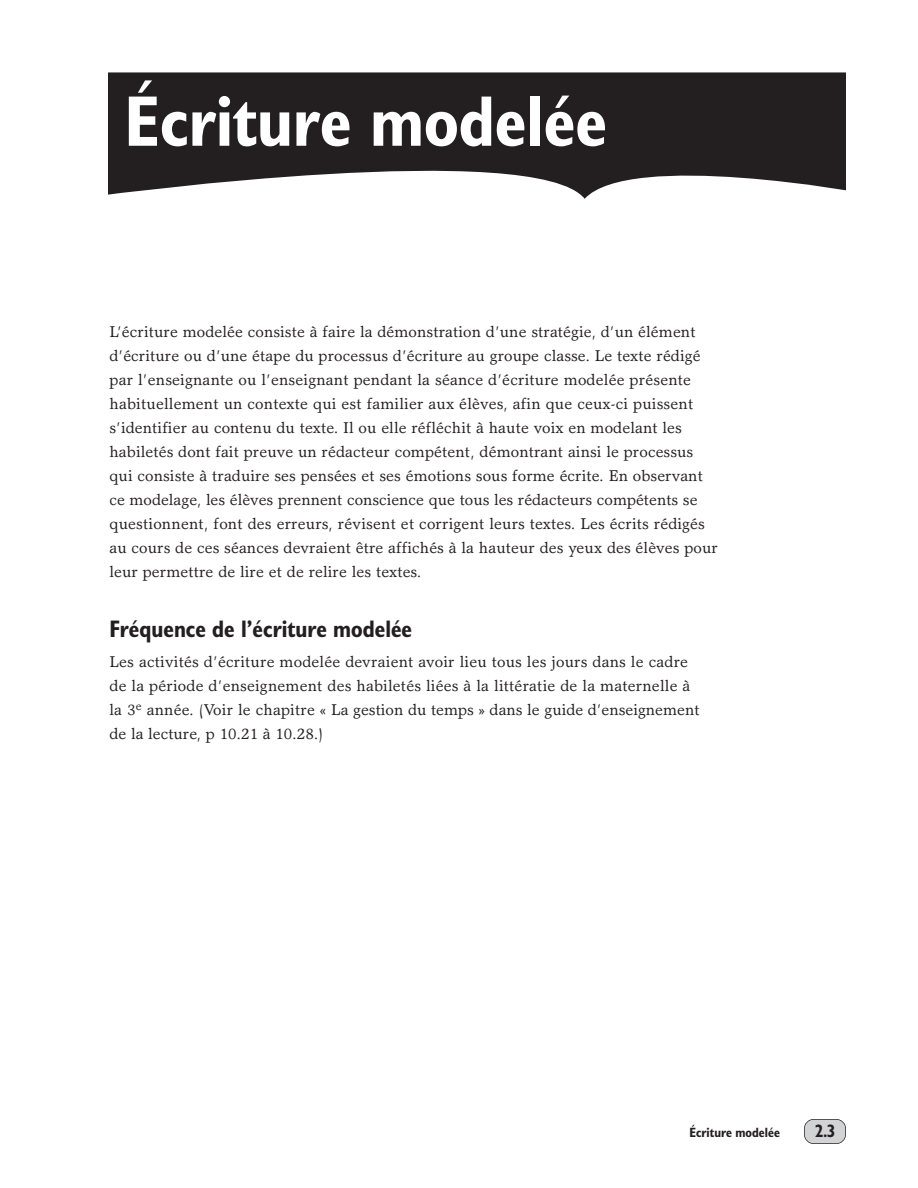
<style>
.page{position:relative;width:918px;height:1188px;background:#fff}
.page>*{position:absolute;margin:0;border:0;box-sizing:border-box;transform-origin:0 0}
.t1{font:700 condensed 72px "Humanist 521 BT";color:#fff}
.t2{font:700 condensed 24px "Humanist 521 BT";color:#231f20}
.t3{font:700 condensed 18px "Humanist 521 BT";color:#231f20}
.t4{font:15.75px/24px "Garth Graphic";letter-spacing:.005em;color:#231f20}
.t5{font:700 condensed 13.5px "Humanist 521 BT";color:#231f20}
</style>
<div class="page">
<div style="left:805px;top:1120px;width:40px;height:23px;background:#d1d3d4;border-radius:9px"></div>
<div style="left:804px;top:1119px;width:42px;height:25px;border:2px solid #231f20;border-radius:10px"></div>
<svg style="left:108px;top:72px;width:738px;height:127px;fill:#231f20"></svg>
<h1 class="t1" style="left:124px;top:97px;width:484px">Écriture modelée</h1>
<p class="t4" style="left:110px;top:321px;width:610px">L’écriture modelée consiste à faire la démonstration d’une stratégie, d’un élément d’écriture ou d’une étape du processus d’écriture au groupe classe. Le texte rédigé par l’enseignante ou l’enseignant pendant la séance d’écriture modelée présente habituellement un contexte qui est familier aux élèves, afin que ceux-ci puissent s’identifier au contenu du texte. Il ou elle réfléchit à haute voix en modelant les habiletés dont fait preuve un rédacteur compétent, démontrant ainsi le processus qui consiste à traduire ses pensées et ses émotions sous forme écrite. En observant ce modelage, les élèves prennent conscience que tous les rédacteurs compétents se questionnent, font des erreurs, révisent et corrigent leurs textes. Les écrits rédigés au cours de ces séances devraient être affichés à la hauteur des yeux des élèves pour leur permettre de lire et de relire les textes.</p>
<h2 class="t2" style="left:110px;top:620px;width:304px">Fréquence de l’écriture modelée</h2>
<p class="t4" style="left:109px;top:651px;width:592px">Les activités d’écriture modelée devraient avoir lieu tous les jours dans le cadre de la période d’enseignement des habiletés liées à la littératie de la maternelle à la 3<sup>e</sup> année. (Voir le chapitre « La gestion du temps » dans le guide d’enseignement de la lecture, p 10.21 à 10.28.)</p>
<p class="t5" style="left:690px;top:1128px;width:92px">Écriture modelée</p>
<p class="t3" style="left:815px;top:1125px;width:21px">2.3</p>
</div>
